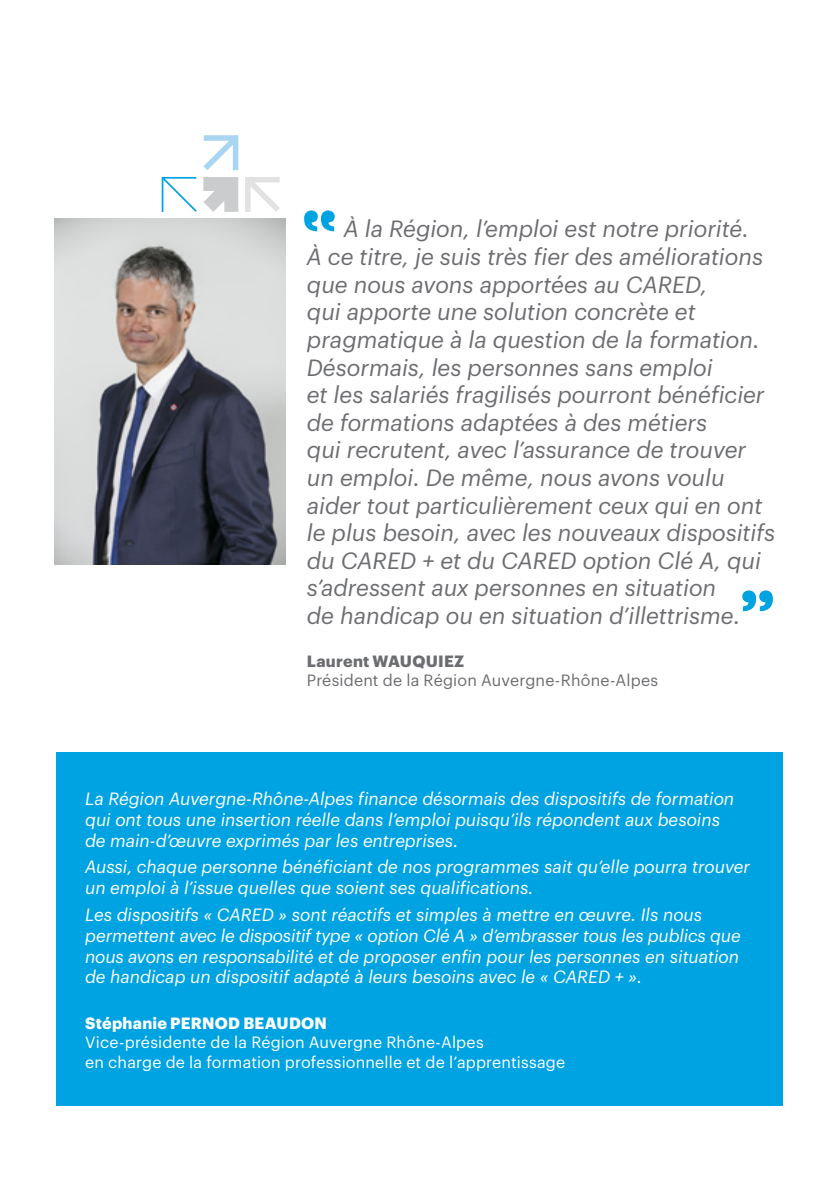
<style>
.page{position:relative;width:840px;height:1191px;background:#fff}
.page>*{position:absolute;margin:0;border:0;box-sizing:border-box;transform-origin:0 0}
.t1{font:600 81.6px "Produkt";color:#00a3e1}
.t2{font:italic 23px/27.6px "Graphik";color:#6c6d70}
.t3{font:italic 17.4px/20.8px "Graphik";color:#fff}
.t4{font:16px/19.2px "Graphik";letter-spacing:.01em;color:#fff}
.t5{font:16px "Graphik";letter-spacing:.01em;color:#6c6d70}
.t6{font:700 16px "Graphik";letter-spacing:.015em;color:#fff}
.t7{font:700 16px "Graphik";letter-spacing:.015em;color:#6c6d70}
</style>
<div class="page">
<svg style="left:203px;top:135px;width:35px;height:35px"></svg>
<svg style="left:203px;top:177px;width:35px;height:35px"></svg>
<svg style="left:162px;top:177px;width:34px;height:35px"></svg>
<svg style="left:245px;top:177px;width:35px;height:35px"></svg>
<div style="left:57px;top:752px;width:725px;height:354px;background:#00a3e1"></div>
<img style="left:54px;top:219px;width:231px;height:345px">
<p class="t2" style="left:307px;top:213px;width:469px;text-indent:37px">À la Région, l’emploi est notre priorité.<br>À ce titre, je suis très fier des améliorations que nous avons apportées au CARED,<br>qui apporte une solution concrète et pragmatique à la question de la formation.<br>Désormais, les personnes sans emploi<br>et les salariés fragilisés pourront bénéficier de formations adaptées à des métiers<br>qui recrutent, avec l’assurance de trouver un emploi. De même, nous avons voulu aider tout particulièrement ceux qui en ont le plus besoin, avec les nouveaux dispositifs du CARED + et du CARED option Clé A, qui s’adressent aux personnes en situation<br>de handicap ou en situation d’illettrisme.</p>
<p class="t7" style="left:307px;top:649px;width:159px">Laurent WAUQUIEZ</p>
<p class="t5" style="left:307px;top:668px;width:352px">Président de la Région Auvergne-Rhône-Alpes</p>
<h1 class="t1" style="left:738px;top:562px;width:39px">”</h1>
<p class="t3" style="left:85px;top:786px;width:650px">La Région Auvergne-Rhône-Alpes finance désormais des dispositifs de formation qui ont tous une insertion réelle dans l’emploi puisqu’ils répondent aux besoins de main-d’œuvre exprimés par les entreprises.</p>
<p class="t3" style="left:85px;top:855px;width:666px">Aussi, chaque personne bénéficiant de nos programmes sait qu’elle pourra trouver un emploi à l’issue quelles que soient ses qualifications.</p>
<p class="t3" style="left:85px;top:902px;width:656px">Les dispositifs « CARED » sont réactifs et simples à mettre en œuvre. Ils nous permettent avec le dispositif type « option Clé A » d’embrasser tous les publics que nous avons en responsabilité et de proposer enfin pour les personnes en situation de handicap un dispositif adapté à leurs besoins avec le « CARED + ».</p>
<p class="t6" style="left:85px;top:1011px;width:243px">Stéphanie PERNOD BEAUDON</p>
<p class="t4" style="left:85px;top:1031px;width:481px">Vice-présidente de la Région Auvergne Rhône-Alpes<br>en charge de la formation professionnelle et de l’apprentissage</p>
</div>
